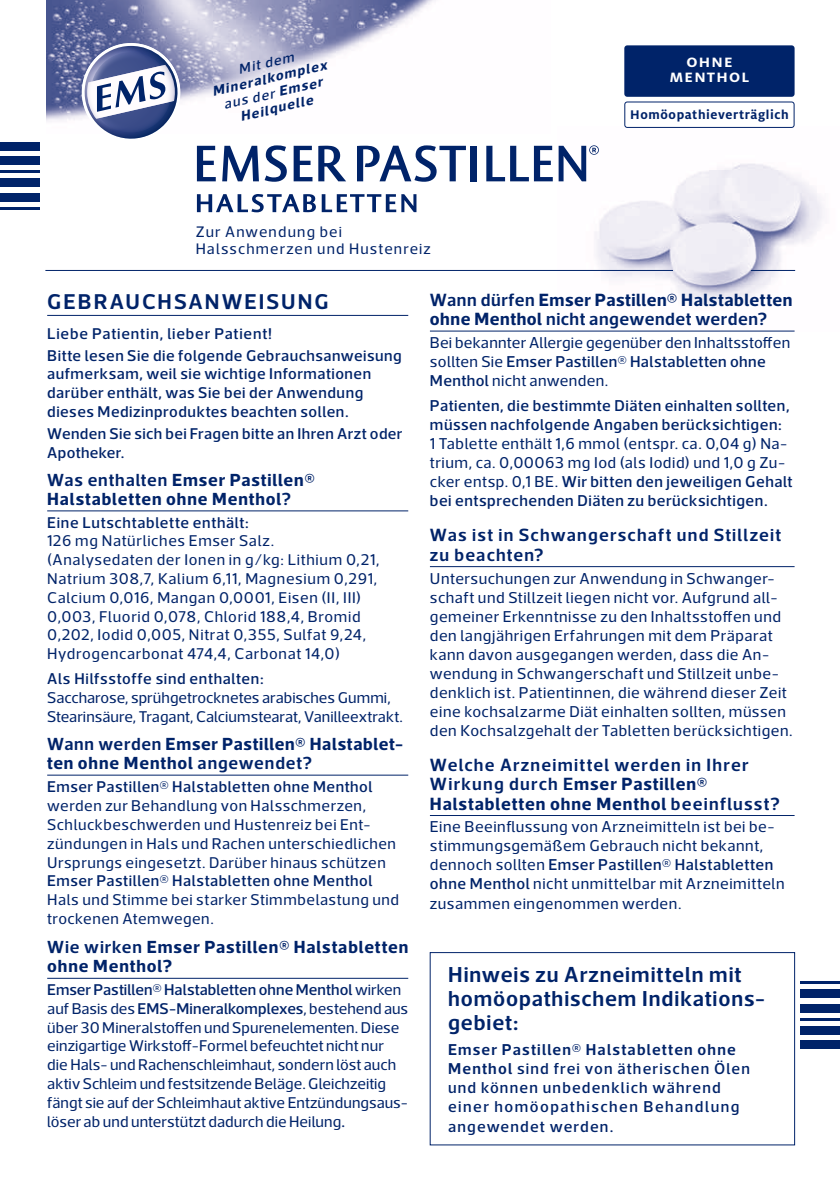
<style>
.page{position:relative;width:840px;height:1191px;background:#fff}
.page>*{position:absolute;margin:0;border:0;box-sizing:border-box;transform-origin:0 0}
.t1{font:600 22px/24px "Acto";letter-spacing:.04em;color:#002369}
.t2{font:600 21.8px "Acto";letter-spacing:.095em;color:#002369}
.t3{font:600 18px/19.6px "Acto";letter-spacing:.07em;color:#002369}
.t4{font:700 18px/19px "Acto";letter-spacing:.03em;color:#002369}
.t5{font:700 17.8px/18.8px "Acto";letter-spacing:.045em;color:#002369}
.t6{font:16px/19px "Acto";letter-spacing:.03em;color:#002369}
.t7{font:500 16px/19px "Acto";letter-spacing:.065em;color:#002369}
.t8{font:500 16px/19px "Acto";letter-spacing:.03em;color:#002369}
.t9{font:15.8px/18.8px "Acto";letter-spacing:.02em;color:#002369}
.t10{font:500 15.8px/18.8px "Acto";letter-spacing:.035em;color:#002369}
.t11{font:15.8px/18.8px "Acto";letter-spacing:.04em;color:#002369}
.t12{font:15.6px/16.4px "Acto";letter-spacing:.075em;color:#002369}
.t13{font:700 15px/15.4px "Milo OT";letter-spacing:.075em;color:#fff;text-align:center;scale:1.1 1}
.t14{font:italic 700 14px/15.4px "Acto";color:#002369;text-align:center}
.t15{font:italic 500 14px "Acto";color:#002369}
.t16{font:700 13.8px "Milo OT";letter-spacing:.045em;color:#002369}
.s1{font-weight:500}
.s2{font-weight:600}
.s3{font-weight:700}
</style>
<div class="page">
<img style="left:46px;top:0;width:390px;height:121px">
<img style="left:557px;top:126px;width:267px;height:205px">
<svg style="left:82px;top:43px;width:98px;height:98px"></svg>
<svg style="left:85px;top:46px;width:92px;height:93px"></svg>
<svg style="left:197px;top:194px;width:219px;height:18px"></svg>
<svg style="left:197px;top:146px;width:19px;height:35px"></svg>
<svg style="left:222px;top:145px;width:64px;height:37px"></svg>
<svg style="left:293px;top:146px;width:19px;height:35px"></svg>
<svg style="left:318px;top:146px;width:28px;height:35px"></svg>
<div style="left:470px;top:146px;width:6px;height:35px;background:#002369"></div>
<svg style="left:486px;top:146px;width:66px;height:35px"></svg>
<svg style="left:357px;top:145px;width:108px;height:37px"></svg>
<svg style="left:558px;top:145px;width:40px;height:36px"></svg>
<hr style="left:45px;top:270px;width:627px;height:1px;background:#002369">
<hr style="left:750px;top:270px;width:44px;height:1px;background:#002369">
<div style="left:624px;top:101px;width:170px;height:27px;border:1px solid #002369;border-radius:2px"></div>
<div style="left:624px;top:45px;width:170px;height:52px;background:#002369;border-radius:3px"></div>
<hr style="left:429px;top:331px;width:365px;height:1px;background:#002369">
<hr style="left:429px;top:566px;width:365px;height:1px;background:#002369">
<hr style="left:429px;top:815px;width:365px;height:1px;background:#002369">
<div style="left:429px;top:952px;width:365px;height:193px;border:1px solid #002369"></div>
<hr style="left:47px;top:315px;width:361px;height:1px;background:#002369">
<hr style="left:47px;top:510px;width:361px;height:1px;background:#002369">
<hr style="left:47px;top:775px;width:361px;height:1px;background:#002369">
<hr style="left:47px;top:978px;width:361px;height:1px;background:#002369">
<div style="left:799px;top:1040px;width:40px;height:9px;background:#002369"></div>
<div style="left:799px;top:1003px;width:40px;height:9px;background:#002369"></div>
<div style="left:799px;top:1026px;width:40px;height:9px;background:#002369"></div>
<div style="left:799px;top:989px;width:40px;height:9px;background:#002369"></div>
<hr style="left:799px;top:1018px;width:40px;height:2px;background:#002369">
<hr style="left:799px;top:981px;width:40px;height:3px;background:#002369">
<div style="left:0;top:142px;width:40px;height:8px;background:#002369"></div>
<div style="left:0;top:179px;width:40px;height:8px;background:#002369"></div>
<div style="left:0;top:156px;width:40px;height:8px;background:#002369"></div>
<div style="left:0;top:193px;width:40px;height:8px;background:#002369"></div>
<hr style="left:0;top:170px;width:40px;height:3px;background:#002369">
<hr style="left:0;top:207px;width:40px;height:3px;background:#002369">
<p class="t15" style="left:236px;top:61px;width:58px;rotate:-13deg">Mit dem</p>
<p class="t14" style="left:210px;top:83px;width:119px;rotate:-13deg">Mineralkomplex <span class="s1">aus der</span> Emser<br>Heilquelle</p>
<p class="t12" style="left:196px;top:224px;width:236px">Zur Anwendung bei<br>Halsschmerzen und Hustenreiz</p>
<p class="t13" style="left:669px;top:54px;width:74px">OHNE<br>MENTHOL</p>
<p class="t16" style="left:629px;top:107px;width:160px">Homöopathieverträglich</p>
<h2 class="t2" style="left:47px;top:288px;width:283px">GEBRAUCHSANWEISUNG</h2>
<p class="t10" style="left:47px;top:322px;width:356px;line-height:21.6px">Liebe Patientin, lieber Patient!<br>Bitte lesen Sie die folgende Gebrauchsanweisung</p>
<p class="t10" style="left:47px;top:364px;width:325px">aufmerksam, weil sie wichtige Informationen darüber enthält, was Sie bei der Anwendung dieses Medizinproduktes beachten sollen.</p>
<p class="t10" style="left:47px;top:423px;width:356px">Wenden Sie sich bei Fragen bitte an Ihren Arzt oder<br>Apotheker.</p>
<p class="t5" style="left:47px;top:470px;width:269px"><span class="s2">Was enthalten</span> Emser Pastillen®<br>Halstabletten ohne Menthol<span class="s2">?</span></p>
<p class="t10" style="left:47px;top:512px;width:203px">Eine Lutschtablette enthält:</p>
<p class="t11" style="left:47px;top:531px;width:333px">126 mg Natürliches Emser Salz.<br>( Analysedaten der Ionen in g/kg: Lithium 0,21, Natrium 308,7, Kalium 6,11, Magnesium 0,291, Calcium 0,016, Mangan 0,0001, Eisen (II, III)<br>0,003, Fluorid 0,078, Chlorid 188,4, Bromid 0,202, Iodid 0,005, Nitrat 0,355, Sulfat 9,24, Hydrogencarbonat 474,4, Carbonat 14,0 )</p>
<p class="t10" style="left:47px;top:668px;width:218px">Als Hilfsstoffe sind enthalten:</p>
<p class="t9" style="left:47px;top:687px;width:357px">Saccharose, sprühgetrocknetes arabisches Gummi,<br>Stearinsäure, Tragant, Calciumstearat, Vanilleextrakt.</p>
<p class="t5" style="left:47px;top:734px;width:357px"><span class="s2">Wann werden</span> Emser Pastillen® Halstablet&shy;ten ohne Menthol <span class="s2">angewendet?</span></p>
<p class="t10" style="left:47px;top:776px;width:326px">Emser Pastillen® Halstabletten ohne Menthol</p>
<p class="t9" style="left:47px;top:796px;width:350px">werden zur Behandlung von Halsschmerzen, Schluckbeschwerden und Hustenreiz bei Ent&shy;zündungen in Hals und Rachen unterschiedlichen Ursprungs eingesetzt. Darüber hinaus schützen</p>
<p class="t10" style="left:47px;top:871px;width:326px">Emser Pastillen® Halstabletten ohne Menthol</p>
<p class="t9" style="left:47px;top:890px;width:353px">Hals und Stimme bei starker Stimmbelastung und trockenen Atemwegen.</p>
<p class="t5" style="left:47px;top:936px;width:362px;line-height:19.8px"><span class="s2">Wie wirken</span> Emser Pastillen® Halstabletten ohne Menthol?</p>
<p class="t9" style="left:47px;top:980px;width:362px"><span class="s1">Emser Pastillen® Halstabletten ohne Menthol</span> wirken auf Basis des <span class="s1">EMS-Mineralkomplexes</span>, bestehend aus über 30 Mineralstoffen und Spurenelementen. Diese einzigartige Wirkstoff-Formel befeuchtet nicht nur<br>die Hals- und Rachenschleimhaut, sondern löst auch aktiv Schleim und festsitzende Beläge. Gleichzeitig fängt sie auf der Schleimhaut aktive Entzündungsaus&shy;löser ab und unterstützt dadurch die Heilung<span class="s1">.</span></p>
<p class="t4" style="left:429px;top:290px;width:364px"><span class="s2">Wann dürfen</span> Emser Pastillen® Halstabletten ohne Menthol <span class="s2">nicht angewendet werden?</span></p>
<p class="t6" style="left:429px;top:333px;width:361px">Bei bekannter Allergie gegenüber den Inhaltsstoffen sollten Sie <span class="s1">Emser Pastillen® Halstabletten ohne<br>Menthol</span> nicht anwenden.</p>
<p class="t8" style="left:429px;top:395px;width:361px">Patienten, die bestimmte Diäten einhalten sollten, müssen nachfolgende Angaben berücksichtigen:</p>
<p class="t6" style="left:429px;top:433px;width:364px">1 Tablette enthält 1,6 mmol (entspr. ca. 0,04 g) Na&shy;trium, ca. 0,00063 mg Iod (als Iodid) und 1,0 g Zu&shy;cker entsp. 0,1 BE. <span class="s1">Wir bitten den jeweiligen Gehalt bei entsprechenden Diäten zu berücksichtigen.</span></p>
<p class="t3" style="left:429px;top:524px;width:352px">Was ist in Schwangerschaft und Stillzeit zu beachten?</p>
<p class="t6" style="left:429px;top:568px;width:364px">Untersuchungen zur Anwendung in Schwanger&shy;schaft und Stillzeit liegen nicht vor. Aufgrund all&shy;gemeiner Erkenntnisse zu den Inhaltsstoffen und den langjährigen Erfahrungen mit dem Präparat kann davon ausgegangen werden, dass die An&shy;wendung in Schwangerschaft und Stillzeit unbe&shy;denklich ist. Patientinnen, die während dieser Zeit eine kochsalzarme Diät einhalten sollten, müssen den Kochsalzgehalt der Tabletten berücksichtigen.</p>
<p class="t3" style="left:429px;top:754px;width:351px">Welche Arzneimittel werden in Ihrer<br>Wirkung durch E<span class="s3">mser Pastillen®<br>Halstabletten ohne Menthol</span> beeinflusst?</p>
<p class="t6" style="left:429px;top:817px;width:356px">Eine Beeinflussung von Arzneimitteln ist bei be&shy;stimmungsgemäßem Gebrauch nicht bekannt, dennoch sollten <span class="s1">Emser Pastillen® Halstabletten ohne Menthol</span> nicht unmittelbar mit Arzneimitteln zusammen eingenommen werden.</p>
<h1 class="t1" style="left:448px;top:962px;width:318px">Hinweis zu Arzneimitteln mit homöopathischem Indikations&shy;gebiet:</h1>
<p class="t7" style="left:448px;top:1039px;width:303px"><span class="s2">Emser Pastillen® Halstabletten ohne Menthol</span> sind frei von ätherischen Ölen und können unbedenklich während einer homöopathischen Behandlung angewendet werden.</p>
</div>
